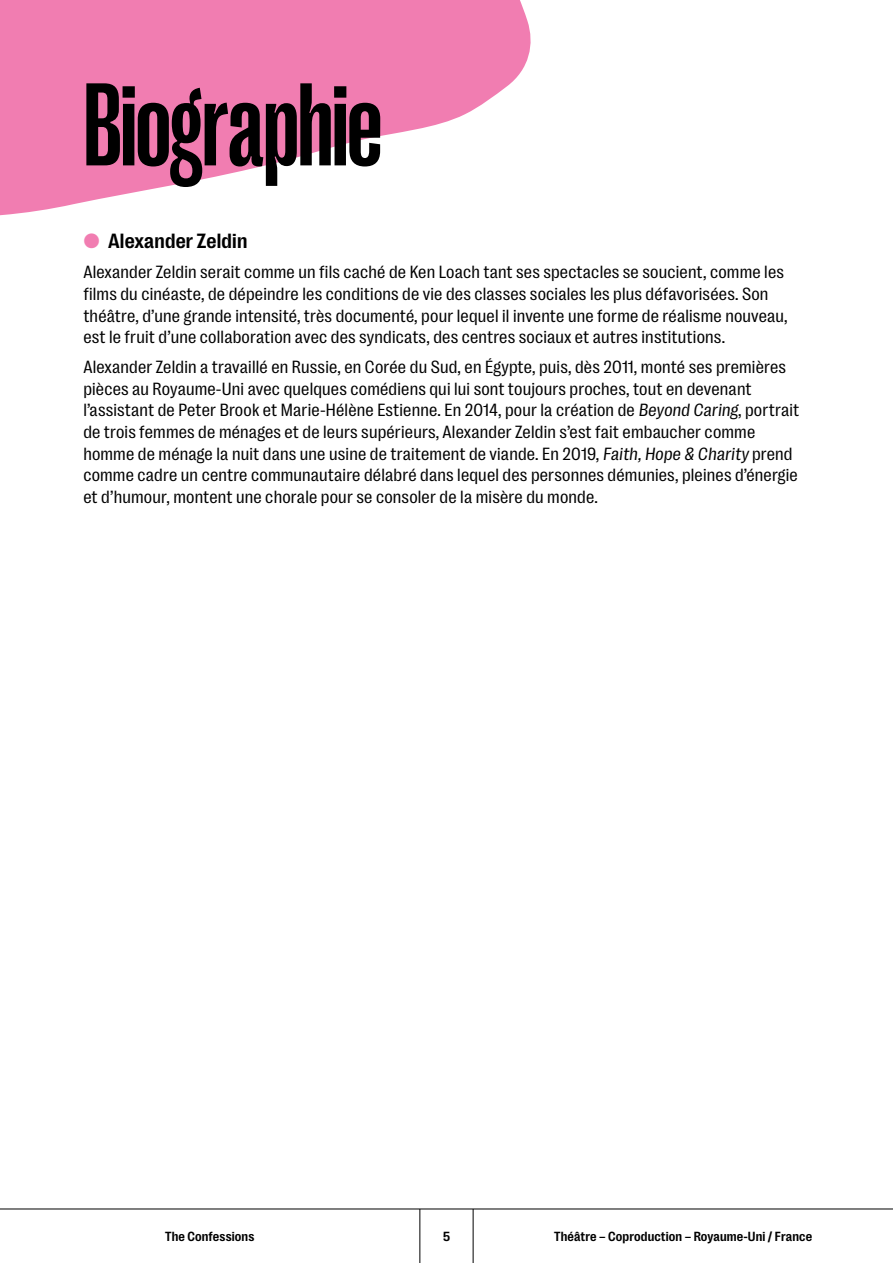
<style>
.page{position:relative;width:893px;height:1263px;background:#fff}
.page>*{position:absolute;margin:0;border:0;box-sizing:border-box;transform-origin:0 0}
.t1{font:700 120px "Right Grotesk Tight";letter-spacing:-.01em;color:#000}
.t2{font:700 21px "Right Grotesk Text";letter-spacing:.01em;color:#000}
.t3{font:18px/21.6px "Right Grotesk Text";letter-spacing:.01em;color:#000}
.t4{font:700 13.5px "Right Grotesk Text";letter-spacing:.01em;color:#000}
.s1{color:#f17db1}
</style>
<div class="page">
<svg style="left:0;top:0;width:531px;height:216px;fill:#f17db1"></svg>
<hr style="left:0;top:1208px;width:893px;height:1px;background:#000">
<hr style="left:419px;top:1209px;width:1px;height:54px;background:#000">
<hr style="left:473px;top:1209px;width:1px;height:54px;background:#000">
<h1 class="t1" style="left:83px;top:63px;width:301px">Biographie</h1>
<p class="t2" style="left:83px;top:230px;width:166px"><span class="s1">⬤</span> Alexander Zeldin</p>
<p class="t3" style="left:83px;top:261px;width:706px">Alexander Zeldin serait comme un fils caché de Ken Loach tant ses spectacles se soucient, comme les films du cinéaste, de dépeindre les conditions de vie des classes sociales les plus défavorisées. Son théâtre, d’une grande intensité, très documenté, pour lequel il invente une forme de réalisme nouveau, est le fruit d’une collaboration avec des syndicats, des centres sociaux et autres institutions.</p>
<p class="t3" style="left:83px;top:356px;width:717px">Alexander Zeldin a travaillé en Russie, en Corée du Sud, en Égypte, puis, dès 2011, monté ses premières pièces au Royaume-Uni avec quelques comédiens qui lui sont toujours proches, tout en devenant l’assistant de Peter Brook et Marie-Hélène Estienne. En 2014, pour la création de Beyond Caring, portrait de trois femmes de ménages et de leurs supérieurs, Alexander Zeldin s’est fait embaucher comme homme de ménage la nuit dans une usine de traitement de viande. En 2019, Faith, Hope &amp; Charity prend comme cadre un centre communautaire délabré dans lequel des personnes démunies, pleines d’énergie et d’humour, montent une chorale pour se consoler de la misère du monde.</p>
<p class="t4" style="left:165px;top:1229px;width:91px">The Confessions</p>
<p class="t4" style="left:443px;top:1229px;width:8px">5</p>
<p class="t4" style="left:554px;top:1229px;width:260px">Théâtre – Coproduction – Royaume-Uni / France</p>
</div>
